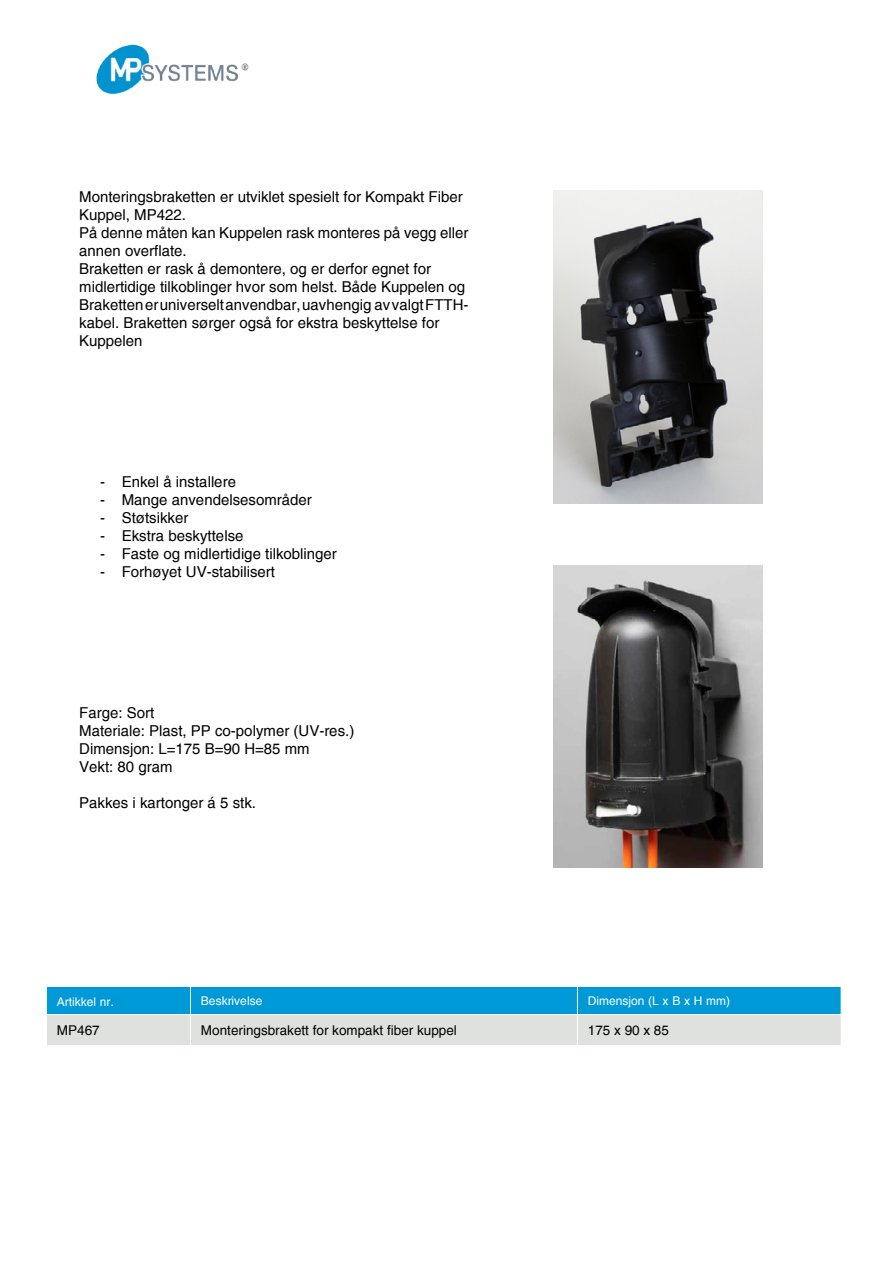
<style>
.page{position:relative;width:893px;height:1263px;background:#fff}
.page>*{position:absolute;margin:0;border:0;box-sizing:border-box;transform-origin:0 0}
.t1{font:15px/18px "Helvetica";color:#000}
.t2{font:13.5px "Helvetica";color:#000}
.t3{font:12px "Helvetica";color:#fff}
</style>
<div class="page">
<img style="left:96px;top:44px;width:153px;height:51px">
<svg style="left:46px;top:986px;width:796px;height:59px;background:#78c0dc"></svg>
<hr style="left:46px;top:1014px;width:144px;height:1px;background:#fff">
<hr style="left:46px;top:1015px;width:1px;height:30px;background:#fff">
<hr style="left:190px;top:1014px;width:387px;height:1px;background:#fff">
<hr style="left:190px;top:1015px;width:1px;height:30px;background:#fff">
<hr style="left:577px;top:1014px;width:264px;height:1px;background:#fff">
<hr style="left:577px;top:1015px;width:1px;height:30px;background:#fff">
<hr style="left:841px;top:1015px;width:1px;height:30px;background:#fff">
<img style="left:553px;top:191px;width:210px;height:312px">
<img style="left:553px;top:565px;width:210px;height:302px">
<p class="t1" style="left:79px;top:188px;width:391px">Monteringsbraketten er utviklet spesielt for Kompakt Fiber Kuppel, MP422.<br>På denne måten kan Kuppelen rask monteres på vegg eller annen overflate.<br>Braketten er rask å demontere, og er derfor egnet for midlertidige tilkoblinger hvor som helst. Både Kuppelen og Braketten er universelt anvendbar, uavhengig av valgt FTTH&shy;kabel. Braketten sørger også for ekstra beskyttelse for Kuppelen</p>
<p class="t1" style="left:100px;top:472px;width:137px">- Enkel å installere</p>
<p class="t1" style="left:100px;top:490px;width:213px">- Mange anvendelsesområder</p>
<p class="t1" style="left:100px;top:508px;width:90px">- Støtsikker</p>
<p class="t1" style="left:100px;top:526px;width:145px">- Ekstra beskyttelse</p>
<p class="t1" style="left:100px;top:544px;width:238px">- Faste og midlertidige tilkoblinger</p>
<p class="t1" style="left:100px;top:562px;width:177px">- Forhøyet UV-stabilisert</p>
<p class="t1" style="left:79px;top:703px;width:277px">Farge: Sort<br>Materiale: Plast, PP co-polymer (UV-res.)<br>Dimensjon: L=175 B=90 H=85 mm<br>Vekt: 80 gram</p>
<p class="t1" style="left:79px;top:793px;width:178px">Pakkes i kartonger á 5 stk.</p>
<p class="t3" style="left:57px;top:995px;width:59px">Artikkel nr.</p>
<p class="t3" style="left:201px;top:994px;width:63px">Beskrivelse</p>
<p class="t3" style="left:588px;top:994px;width:144px">Dimensjon (L x B x H mm)</p>
<p class="t2" style="left:57px;top:1022px;width:44px">MP467</p>
<p class="t2" style="left:201px;top:1022px;width:257px">Monteringsbrakett for kompakt fiber kuppel</p>
<p class="t2" style="left:588px;top:1022px;width:83px">175 x 90 x 85</p>
</div>
